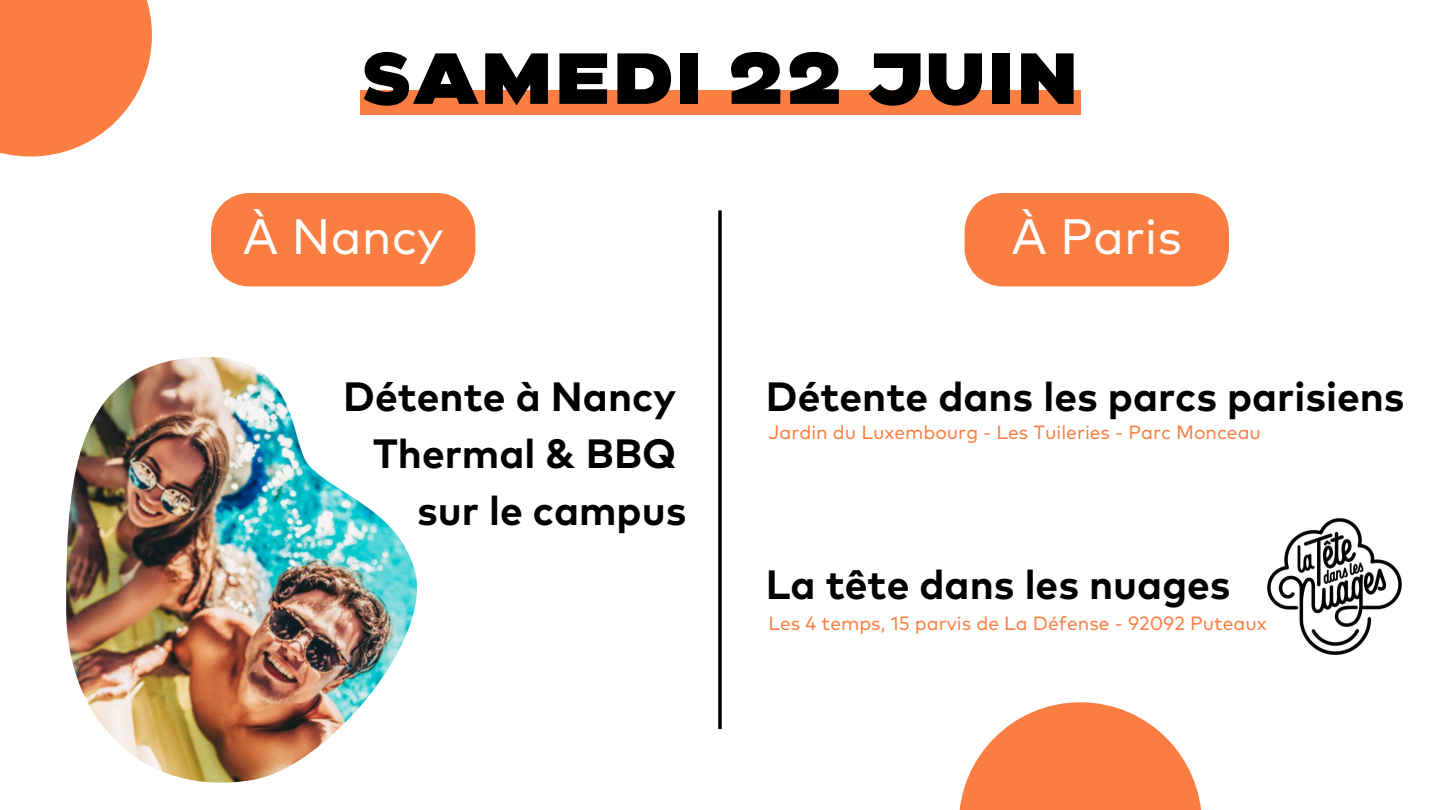
<style>
.page{position:relative;width:1440px;height:810px;background:#fff}
.page>*{position:absolute;margin:0;border:0;box-sizing:border-box;transform-origin:0 0}
.t1{font:900 76.8px "CA Negroni";color:#000}
.t2{font:49.6px "Mark Pro";color:#fff}
.t3{font:700 40.9px/57px "Mark Pro";color:#000;text-align:right}
.t4{font:700 40.8px "Mark Pro";color:#000}
.t5{font:19.2px "Mark Pro";color:#fa7e42}
</style>
<div class="page">
<div style="left:360px;top:91px;width:720px;height:24px;background:#fa7e42"></div>
<hr style="left:718px;top:211px;width:3px;height:518px;background:#000">
<div style="left:211px;top:193px;width:264px;height:93px;background:#fa7e42"></div>
<div style="left:965px;top:193px;width:264px;height:93px;background:#fa7e42"></div>
<img style="left:1267px;top:518px;width:135px;height:137px">
<img style="left:66px;top:357px;width:351px;height:426px">
<div style="left:0;top:0;width:152px;height:157px;background:#fa7e42"></div>
<svg style="left:959px;top:702px;width:242px;height:108px;fill:#fa7e42"></svg>
<h1 class="t1" style="left:361px;top:35px;width:720px">SAMEDI 22 JUIN</h1>
<h2 class="t2" style="left:243px;top:215px;width:202px">À Nancy</h2>
<h2 class="t2" style="left:1011px;top:215px;width:172px">À Paris</h2>
<h3 class="t3" style="left:343px;top:370px;width:345px">Détente à Nancy<br>Thermal &amp; BBQ sur le campus</h3>
<h3 class="t4" style="left:766px;top:379px;width:640px">Détente dans les parcs parisiens</h3>
<p class="t5" style="left:768px;top:424px;width:494px">Jardin du Luxembourg - Les Tuileries - Parc Monceau</p>
<h3 class="t4" style="left:766px;top:566px;width:466px">La tête dans les nuages</h3>
<p class="t5" style="left:768px;top:614px;width:500px">Les 4 temps, 15 parvis de La Défense - 92092 Puteaux</p>
</div>
